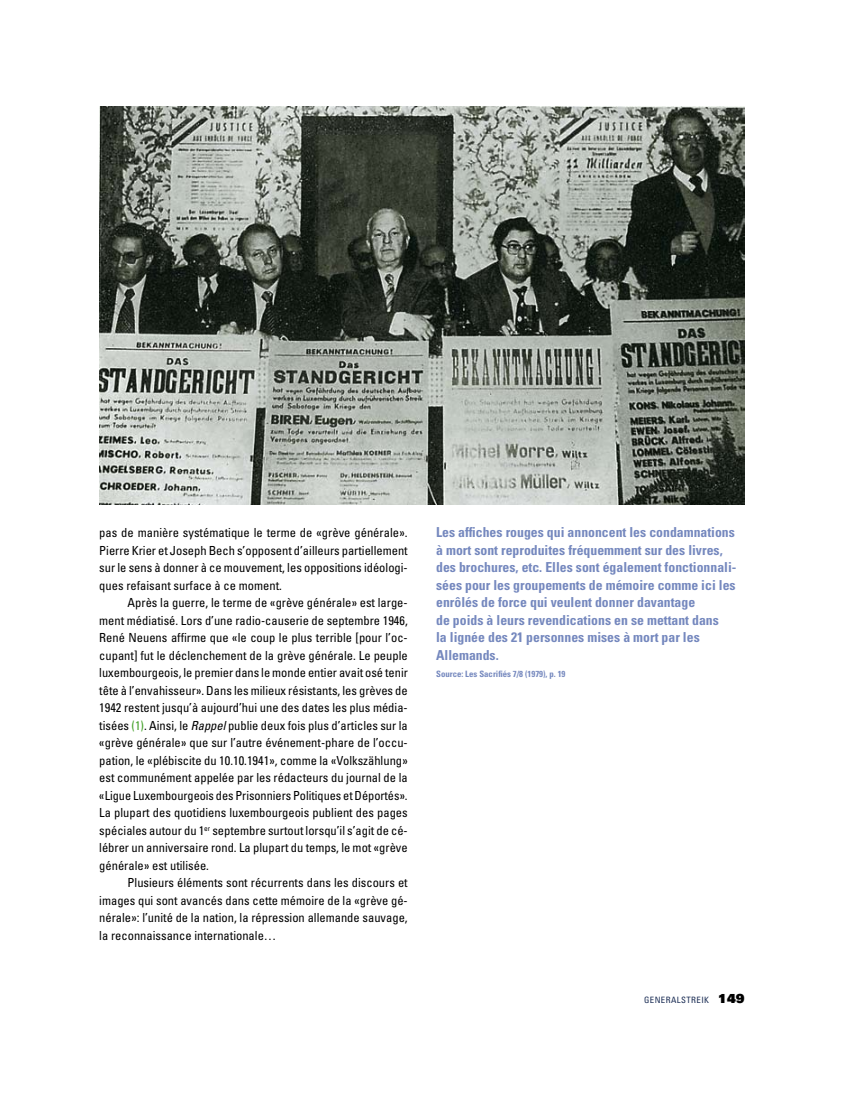
<style>
.page{position:relative;width:851px;height:1099px;background:#fff}
.page>*{position:absolute;margin:0;border:0;box-sizing:border-box;transform-origin:0 0}
.t1{font:700 condensed 13.75px/17.5px "Univers LT Std";color:#7588be}
.t2{font:condensed 12.5px/17.5px "Univers LT Std";color:#000;text-align:justify}
.t3{font:700 condensed 8.75px "Univers LT Std";color:#7588be}
.t4{font:condensed 8.75px "Univers LT Std";letter-spacing:.05em;color:#1c2e55}
.s1{color:#45a12b}
.s2{font-style:italic}
.s3{font-family:"Univers LT Std X Black";font-stretch:normal;font-size:12.5px;color:#000}
</style>
<div class="page">
<img style="left:99px;top:106px;width:645px;height:399px">
<p class="t2" style="left:99px;top:523px;width:310px">pas de manière systématique le terme de «grève générale».<br>Pierre Krier et Joseph Bech s’opposent d’ailleurs partiellement sur le sens à donner à ce mouvement, les oppositions idéologi&shy;ques refaisant surface à ce moment.</p>
<p class="t2" style="left:99px;top:593px;width:310px;text-indent:28px">Après la guerre, le terme de «grève générale» est large&shy;ment médiatisé. Lors d’une radio-causerie de septembre 1946, René Neuens affirme que «le coup le plus terrible [pour l’oc&shy;cupant] fut le déclenchement de la grève générale. Le peuple luxembourgeois, le premier dans le monde entier avait osé tenir tête à l’envahisseur». Dans les milieux résistants, les grèves de 1942 restent jusqu’à aujourd’hui une des dates les plus média&shy;tisées <span class="s1">(1)</span>. Ainsi, le <span class="s2">Rappel</span> publie deux fois plus d’articles sur la «grève générale» que sur l’autre événement-phare de l’occu&shy;pation, le «plébiscite du 10.10.1941», comme la «Volkszählung» est communément appelée par les rédacteurs du journal de la «Ligue Luxembourgeois des Prisonniers Politiques etDéportés».<br>La plupart des quotidiens luxembourgeois publient des pages spéciales autour du 1<sup>er</sup> septembre surtout lorsqu’il s’agit de cé&shy;lébrer un anniversaire rond. La plupart du temps, le mot «grève générale» est utilisée.</p>
<p class="t2" style="left:99px;top:873px;width:310px;text-indent:28px">Plusieurs éléments sont récurrents dans les discours et images qui sont avancés dans cette mémoire de la «grève gé&shy;nérale»: l’unité de la nation, la répression allemande sauvage, la reconnaissance internationale…</p>
<p class="t1" style="left:436px;top:523px;width:302px">Les affiches rouges qui annoncent les condamnations à mort sont reproduites fréquemment sur des livres, des brochures, etc. Elles sont également fonctionnali&shy;sées pour les groupements de mémoire comme ici les enrôlés de force qui veulent donner davantage<br>de poids à leurs revendications en se mettant dans<br>la lignée des 21 personnes mises à mort par les Allemands.</p>
<p class="t3" style="left:436px;top:668px;width:131px">Source: Les Sacrifiés 7/8 (1979), p. 19</p>
<p class="t4" style="left:644px;top:993px;width:102px">GENERALSTREIK <span class="s3">149</span></p>
</div>
